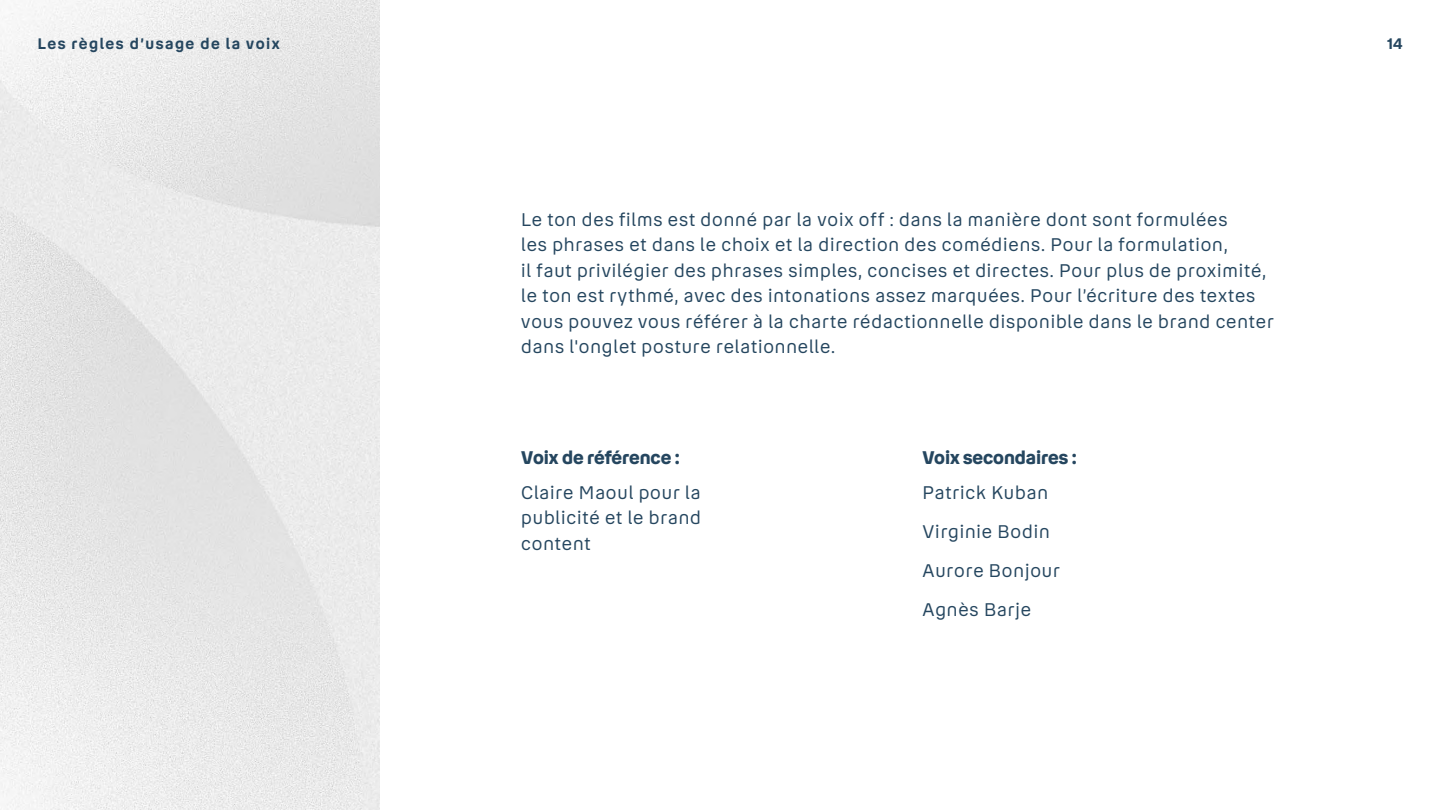
<style>
.page{position:relative;width:1440px;height:810px;background:#fff}
.page>*{position:absolute;margin:0;border:0;box-sizing:border-box;transform-origin:0 0}
.t1{font:18px/25.5px "Bouygues Read";letter-spacing:.05em;color:#25465f}
.t2{font:700 18px "Bouygues Read";letter-spacing:-.005em;color:#25465f}
.t3{font:600 15px "Bouygues Read";letter-spacing:.1em;color:#25465f}
</style>
<div class="page">
<img style="left:0;top:0;width:380px;height:810px">
<p class="t3" style="left:38px;top:35px;width:244px">Les règles d’usage de la voix</p>
<p class="t3" style="left:1387px;top:35px;width:17px">14</p>
<p class="t1" style="left:521px;top:207px;width:754px">Le ton des films est donné par la voix off : dans la manière dont sont formulées<br>les phrases et dans le choix et la direction des comédiens. Pour la formulation,<br>il faut privilégier des phrases simples, concises et directes. Pour plus de proximité, le ton est rythmé, avec des intonations assez marquées. Pour l’écriture des textes vous pouvez vous référer à la charte rédactionnelle disponible dans le brand center dans l'onglet posture relationnelle.</p>
<p class="t2" style="left:521px;top:446px;width:160px">Voix de référence :</p>
<p class="t2" style="left:923px;top:446px;width:156px">Voix secondaires :</p>
<p class="t1" style="left:521px;top:480px;width:181px;text-align:justify">Claire Maoul pour la publicité et le brand content</p>
<p class="t1" style="left:923px;top:473px;width:139px;line-height:39px">Patrick Kuban<br>Virginie Bodin<br>Aurore Bonjour<br>Agnès Barje</p>
</div>
